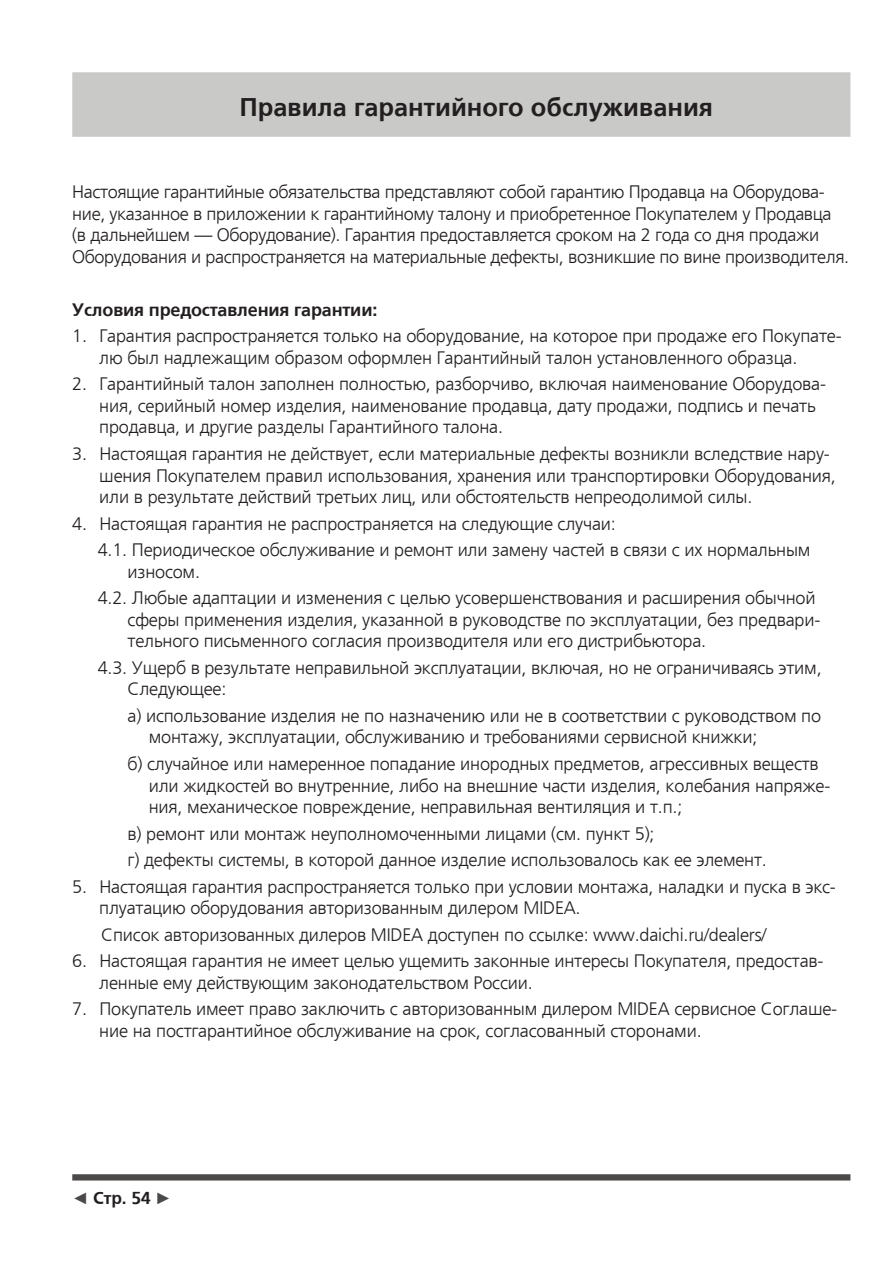
<style>
.page{position:relative;width:893px;height:1263px;background:#fff}
.page>*{position:absolute;margin:0;border:0;box-sizing:border-box;transform-origin:0 0}
.t1{font:700 25.5px "Frutiger LTCYR";color:#231f20}
.t2{font:300 18px/21.6px "Frutiger LTCYR";letter-spacing:-.01em;color:#231f20}
.t3{font:700 18px "Frutiger LTCYR";letter-spacing:-.01em;color:#231f20}
.t4{font:700 17.25px "Frutiger LTCYR";color:#231f20}
.s1{font-family:"Arial";font-size:16.5px;color:#4c4949}
</style>
<div class="page">
<div style="left:72px;top:1174px;width:778px;height:6px;background:#4c4949"></div>
<div style="left:72px;top:72px;width:778px;height:65px;background:#c9c9c8"></div>
<h1 class="t1" style="left:239px;top:93px;width:475px">Правила гарантийного обслуживания</h1>
<p class="t2" style="left:72px;top:181px;width:778px">Настоящие гарантийные обязательства представляют собой гарантию Продавца на Оборудова&shy;ние, указанное в приложении к гарантийному талону и приобретенное Покупателем у Продавца (в дальнейшем — Оборудование). Гарантия предоставляется сроком на 2 года со дня продажи Оборудования и распространяется на материальные дефекты, возникшие по вине производителя.</p>
<p class="t3" style="left:72px;top:300px;width:307px">Условия предоставления гарантии:</p>
<p class="t2" style="left:99px;top:325px;width:744px;text-indent:-27px">1. Гарантия распространяется только на оборудование, на которое при продаже его Покупате&shy;лю был надлежащим образом оформлен Гарантийный талон установленного образца.</p>
<p class="t2" style="left:99px;top:374px;width:728px;text-indent:-27px">2. Гарантийный талон заполнен полностью, разборчиво, включая наименование Оборудова&shy;ния, серийный номер изделия, наименование продавца, дату продажи, подпись и печать продавца, и другие разделы Гарантийного талона.</p>
<p class="t2" style="left:99px;top:443px;width:738px;text-indent:-27px">3. Настоящая гарантия не действует, если материальные дефекты возникли вследствие нару&shy;шения Покупателем правил использования, хранения или транспортировки Оборудования, или в результате действий третьих лиц, или обстоятельств непреодолимой силы.</p>
<p class="t2" style="left:98px;top:510px;width:714px;line-height:26.4px;text-indent:-26px">4. Настоящая гарантия не распространяется на следующие случаи:<br>4.1. Периодическое обслуживание и ремонт или замену частей в связи с их нормальным</p>
<p class="t2" style="left:98px;top:559px;width:719px;line-height:26.4px;text-indent:30px">износом.<br>4.2. Любые адаптации и изменения с целью усовершенствования и расширения обычной</p>
<p class="t2" style="left:128px;top:609px;width:694px">сферы применения изделия, указанной в руководстве по эксплуатации, без предвари&shy;тельного письменного согласия производителя или его дистрибьютора.</p>
<p class="t2" style="left:128px;top:657px;width:696px;text-indent:-30px">4.3. Ущерб в результате неправильной эксплуатации, включая, но не ограничиваясь этим,<br>Следующее:</p>
<p class="t2" style="left:149px;top:705px;width:674px;text-indent:-21px">а) использование изделия не по назначению или не в соответствии с руководством по монтажу, эксплуатации, обслуживанию и требованиями сервисной книжки;</p>
<p class="t2" style="left:149px;top:753px;width:683px;text-indent:-21px">б) случайное или намеренное попадание инородных предметов, агрессивных веществ или жидкостей во внутренние, либо на внешние части изделия, колебания напряже&shy;ния, механическое повреждение, неправильная вентиляция и т.п.;</p>
<p class="t2" style="left:128px;top:820px;width:641px;line-height:26.4px">в) ремонт или монтаж неуполномоченными лицами (см. пункт 5);<br>г) дефекты системы, в которой данное изделие использовалось как ее элемент.</p>
<p class="t2" style="left:99px;top:876px;width:738px;text-indent:-27px">5. Настоящая гарантия распространяется только при условии монтажа, наладки и пуска в экс&shy;плуатацию оборудования авторизованным дилером MIDEA.</p>
<p class="t2" style="left:101px;top:924px;width:667px">Список авторизованных дилеров MIDEA доступен по ссылке: www.daichi.ru/dealers/</p>
<p class="t2" style="left:99px;top:950px;width:726px;text-indent:-27px">6. Настоящая гарантия не имеет целью ущемить законные интересы Покупателя, предостав&shy;ленные ему действующим законодательством России.</p>
<p class="t2" style="left:99px;top:998px;width:739px;text-indent:-27px">7. Покупатель имеет право заключить с авторизованным дилером MIDEA сервисное Соглаше&shy;ние на постгарантийное обслуживание на срок, согласованный сторонами.</p>
<p class="t4" style="left:72px;top:1188px;width:101px"><span class="s1">◄</span> Стр. 54 <span class="s1">►</span></p>
</div>
